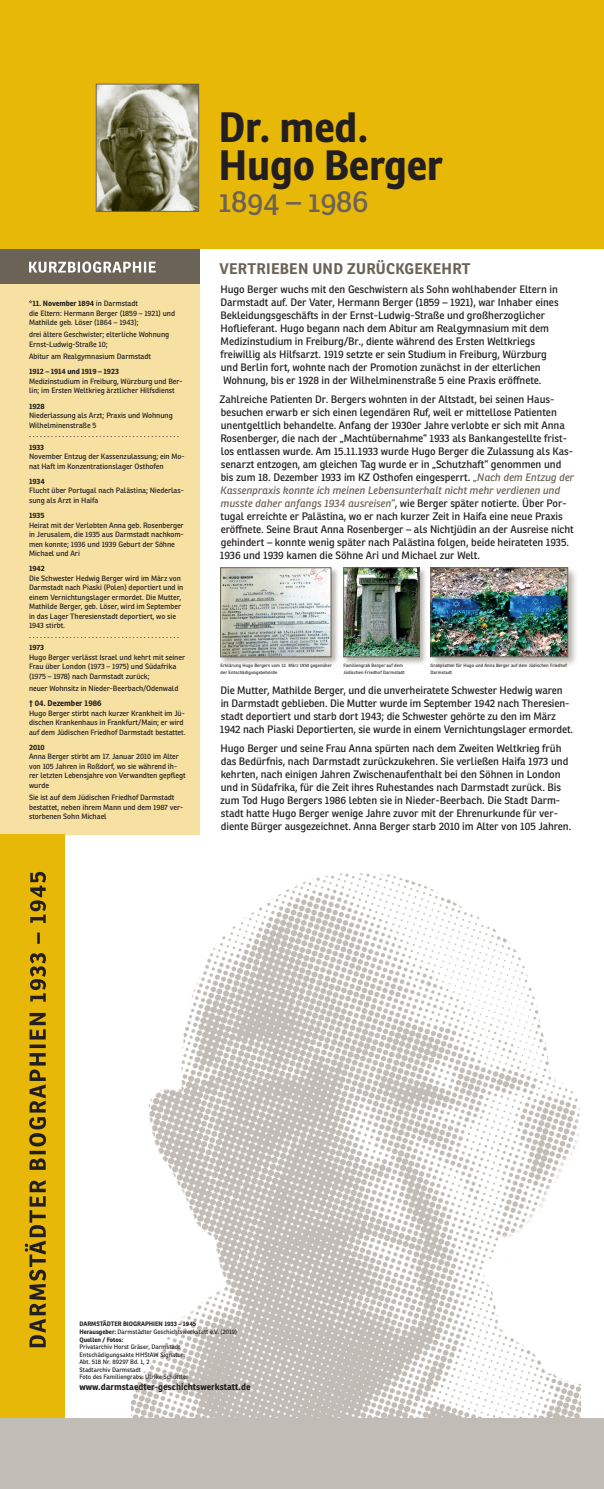
<style>
.page{position:relative;width:604px;height:1489px;background:#fff}
.page>*{position:absolute;margin:0;border:0;box-sizing:border-box;transform-origin:0 0}
.t1{font:700 41.25px/37.5px "Ronnia";letter-spacing:-.005em;color:#231f20}
.t2{font:30px "Ronnia";letter-spacing:-.01em;color:#6c6357}
.t3{font:700 15px "Ronnia";letter-spacing:.02em;color:#6c6357}
.t4{font:10.5px/13px "Ronnia";letter-spacing:-.005em;color:#231f20}
.t5{font:700 9px "Ronnia";color:#231f20}
.t6{font:700 8px "Ronnia";color:#231f20}
.t7{font:7.5px/9.5px "Ronnia";letter-spacing:-.005em;color:#231f20}
.t8{font:700 7.5px "Ronnia";letter-spacing:-.005em;color:#231f20}
.t9{font:6.25px/7.5px "Ronnia";color:#231f20}
.t10{font:700 6.25px/7.5px "Ronnia";color:#231f20}
.t11{font:4.5px/6.5px "Ronnia";letter-spacing:.02em;color:#231f20}
.s1{font-weight:700}
.s2{font-style:italic;color:#6c6357}
.s3{font-weight:400}
</style>
<div class="page">
<img style="left:132px;top:873px;width:448px;height:545px">
<div style="left:0;top:242px;width:199px;height:42px;background:#6c6357"></div>
<div style="left:0;top:284px;width:199px;height:551px;background:#f6e0a2"></div>
<div style="left:0;top:0;width:604px;height:249px;background:#e8b809"></div>
<svg style="left:29px;top:261px;width:127px;height:12px"></svg>
<div style="left:0;top:835px;width:64px;height:654px;background:#e8b809"></div>
<svg style="left:25px;top:872px;width:21px;height:475px"></svg>
<div style="left:219px;top:566px;width:120px;height:99px;background:#6c6357;opacity:.5"></div>
<img style="left:222px;top:570px;width:107px;height:85px">
<div style="left:220px;top:568px;width:111px;height:89px;border:1px solid #6c6357"></div>
<div style="left:0;top:1418px;width:604px;height:71px;background:#c1bcb5"></div>
<img style="left:98px;top:86px;width:99px;height:124px">
<div style="left:96px;top:84px;width:103px;height:128px;border:1px solid #6c6357"></div>
<div style="left:429px;top:566px;width:149px;height:101px;background:#6c6357;opacity:.5"></div>
<img style="left:433px;top:570px;width:133px;height:85px">
<div style="left:431px;top:568px;width:137px;height:89px;border:1px solid #6c6357"></div>
<div style="left:342px;top:566px;width:85px;height:99px;background:#6c6357;opacity:.5"></div>
<img style="left:346px;top:570px;width:71px;height:85px">
<div style="left:344px;top:568px;width:75px;height:89px;border:1px solid #6c6357"></div>
<p class="t7" style="left:29px;top:299px;width:148px"><span class="s1">*11. November 1894</span> in Darmstadt<br>die Eltern: Hermann Berger (1859 – 1921) und<br>Mathilde geb. Löser (1864 – 1943);</p>
<p class="t7" style="left:29px;top:330px;width:142px">drei ältere Geschwister; elterliche Wohnung<br>Ernst-Ludwig-Straße 10;</p>
<p class="t7" style="left:29px;top:352px;width:124px">Abitur am Realgymnasium Darmstadt</p>
<p class="t8" style="left:29px;top:367px;width:91px">1912 – 1914 und 1919 – 1923</p>
<p class="t7" style="left:29px;top:376px;width:155px">Medizinstudium in Freiburg, Würzburg und Ber&shy;lin; im Ersten Weltkrieg ärztlicher Hilfsdienst</p>
<p class="t8" style="left:29px;top:401px;width:17px">1928</p>
<p class="t7" style="left:29px;top:411px;width:152px">Niederlassung als Arzt; Praxis und Wohnung<br>Wilhelminenstraße 5<br>. . . . . . . . . . . . . . . . . . . . . . . . . . . . . . . . . . . . . . . . .</p>
<p class="t8" style="left:29px;top:442px;width:17px">1933</p>
<p class="t7" style="left:29px;top:452px;width:157px">November Entzug der Kassenzulassung; ein Mo&shy;nat Haft im Konzentrationslager Osthofen</p>
<p class="t8" style="left:29px;top:476px;width:17px">1934</p>
<p class="t7" style="left:29px;top:486px;width:156px">Flucht über Portugal nach Palästina; Niederlas&shy;sung als Arzt in Haifa</p>
<p class="t8" style="left:29px;top:511px;width:17px">1935</p>
<p class="t7" style="left:29px;top:520px;width:156px">Heirat mit der Verlobten Anna geb. Rosenberger in Jerusalem, die 1935 aus Darmstadt nachkom&shy;men konnte; 1936 und 1939 Geburt der Söhne Michael und Ari</p>
<p class="t8" style="left:29px;top:564px;width:17px">1942</p>
<p class="t7" style="left:29px;top:573px;width:156px">Die Schwester Hedwig Berger wird im März von Darmstadt nach Piaski (Polen) deportiert und in einem Vernichtungslager ermordet. Die Mutter, Mathilde Berger, geb. Löser, wird im September in das Lager Theresienstadt deportiert, wo sie 1943 stirbt.<br>. . . . . . . . . . . . . . . . . . . . . . . . . . . . . . . . . . . . . . . . .</p>
<p class="t8" style="left:29px;top:643px;width:17px">1973</p>
<p class="t7" style="left:29px;top:652px;width:158px">Hugo Berger verlässt Israel und kehrt mit seiner<br>Frau über London (1973 – 1975) und Südafrika (1975 – 1978) nach Darmstadt zurück;</p>
<p class="t7" style="left:29px;top:684px;width:151px">neuer Wohnsitz in Nieder-Beerbach/Odenwald</p>
<p class="t6" style="left:29px;top:698px;width:74px">† 04. Dezember 1986</p>
<p class="t7" style="left:29px;top:708px;width:158px">Hugo Berger stirbt nach kurzer Krankheit im Jü&shy;dischen Krankenhaus in Frankfurt/Main; er wird auf dem Jüdischen Friedhof Darmstadt bestattet.</p>
<p class="t8" style="left:29px;top:742px;width:17px">2010</p>
<p class="t7" style="left:29px;top:752px;width:158px">Anna Berger stirbt am 17. Januar 2010 im Alter von 105 Jahren in Roßdorf, wo sie während ih&shy;rer letzten Lebensjahre von Verwandten gepflegt wurde</p>
<p class="t7" style="left:29px;top:793px;width:156px">Sie ist auf dem Jüdischen Friedhof Darmstadt bestattet, neben ihrem Mann und dem 1987 ver&shy;storbenen Sohn Michael</p>
<h1 class="t1" style="left:218px;top:108px;width:226px">Dr. med.<br>Hugo Berger</h1>
<h2 class="t2" style="left:218px;top:182px;width:152px">1894 – 1986</h2>
<h3 class="t3" style="left:219px;top:259px;width:252px">VERTRIEBEN UND ZURÜCKGEKEHRT</h3>
<p class="t4" style="left:220px;top:283px;width:340px">Hugo Berger wuchs mit den Geschwistern als Sohn wohlhabender Eltern in Darmstadt auf. Der Vater, Hermann Berger (1859 – 1921), war Inhaber eines Bekleidungsgeschäfts in der Ernst-Ludwig-Straße und großherzoglicher Hoflieferant. Hugo begann nach dem Abitur am Realgymnasium mit dem Medizinstudium in Freiburg/Br., diente während des Ersten Weltkriegs freiwillig als Hilfsarzt. 1919 setzte er sein Studium in Freiburg, Würzburg und Berlin fort, wohnte nach der Promotion zunächst in der elterlichen Wohnung, bis er 1928 in der Wilhelminenstraße 5 eine Praxis eröffnete.</p>
<p class="t4" style="left:220px;top:392px;width:356px">Zahlreiche Patienten Dr. Bergers wohnten in der Altstadt, bei seinen Haus&shy;besuchen erwarb er sich einen legendären Ruf, weil er mittellose Patienten unentgeltlich behandelte. Anfang der 1930er Jahre verlobte er sich mit Anna Rosenberger, die nach der „Machtübernahme“ 1933 als Bankangestellte frist&shy;los entlassen wurde. Am 15.11.1933 wurde Hugo Berger die Zulassung als Kas&shy;senarzt entzogen, am gleichen Tag wurde er in „Schutzhaft“ genommen und bis zum 18. Dezember 1933 im KZ Osthofen eingesperrt. <span class="s2">„Nach dem Entzug der Kassenpraxis konnte ich meinen Lebensunterhalt nicht mehr verdienen und musste daher anfangs 1934 ausreisen“</span>, wie Berger später notierte. Über Por&shy;tugal erreichte er Palästina, wo er nach kurzer Zeit in Haifa eine neue Praxis eröffnete. Seine Braut Anna Rosenberger – als Nichtjüdin an der Ausreise nicht gehindert – konnte wenig später nach Palästina folgen, beide heirateten 1935.<br>1936 und 1939 kamen die Söhne Ari und Michael zur Welt.</p>
<p class="t11" style="left:221px;top:663px;width:113px">Erklärung Hugo Bergers vom 12. März 1950 gegenüber der Entschädigungsbehörde</p>
<p class="t11" style="left:344px;top:663px;width:62px">Familiengrab Berger auf dem<br>Jüdischen Friedhof Darmstadt</p>
<p class="t11" style="left:430px;top:663px;width:138px">Grabplatten für Hugo und Anna Berger auf dem Jüdischen Friedhof<br>Darmstadt</p>
<p class="t4" style="left:220px;top:684px;width:355px">Die Mutter, Mathilde Berger, und die unverheiratete Schwester Hedwig waren<br>in Darmstadt geblieben. Die Mutter wurde im September 1942 nach Theresien&shy;stadt deportiert und starb dort 1943; die Schwester gehörte zu den im März 1942 nach Piaski Deportierten, sie wurde in einem Vernichtungslager ermordet.</p>
<p class="t4" style="left:220px;top:742px;width:353px">Hugo Berger und seine Frau Anna spürten nach dem Zweiten Weltkrieg früh das Bedürfnis, nach Darmstadt zurückzukehren. Sie verließen Haifa 1973 und kehrten, nach einigen Jahren Zwischenaufenthalt bei den Söhnen in London und in Südafrika, für die Zeit ihres Ruhestandes nach Darmstadt zurück. Bis zum Tod Hugo Bergers 1986 lebten sie in Nieder-Beerbach. Die Stadt Darm&shy;stadt hatte Hugo Berger wenige Jahre zuvor mit der Ehrenurkunde für ver&shy;diente Bürger ausgezeichnet. Anna Berger starb 2010 im Alter von 105 Jahren.</p>
<p class="t10" style="left:79px;top:1320px;width:159px">DARMSTÄDTER BIOGRAPHIEN 1933 – 1945<br>Herausgeber: <span class="s3">Darmstädter Geschichtswerkstatt e.V. (2019)<br></span>Quellen / Fotos:</p>
<p class="t9" style="left:79px;top:1343px;width:111px">Privatarchiv Horst Gräser, Darmstadt Entschädigungsakte HHStAW Signatur:<br>Abt. 518 Nr. 89297 Bd. 1, 2<br>Stadtarchiv Darmstadt<br>Foto des Familiengrabs: Ulrike Schüttler</p>
<p class="t5" style="left:79px;top:1381px;width:173px">www.darmstaedter-geschichtswerkstatt.de</p>
</div>
